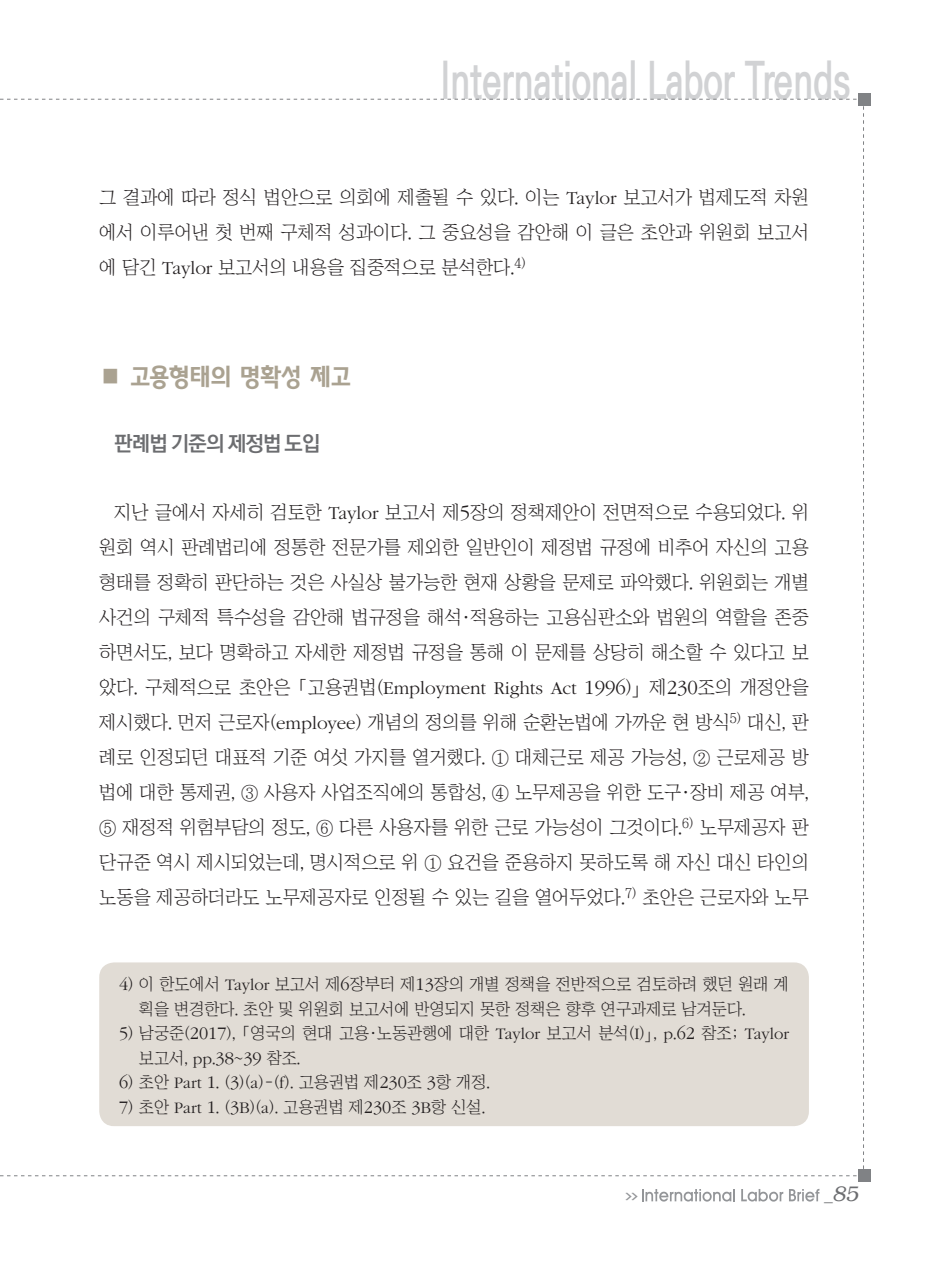
<style>
.page{position:relative;width:933px;height:1275px;background:#fff}
.page>*{position:absolute;margin:0;border:0;box-sizing:border-box;transform-origin:0 0}
.t1{font:700 50.4px "Ko Pub Dotum";color:#d1d2d4;scale:.7 1}
.서론{font:24.5px "KBI Zfor SM Esgo H";letter-spacing:-.03em;color:#aaa291}
.중제목{font:700 21px "Ko Pub Dotum";letter-spacing:-.03em;color:#6c6d70}
.t2{font:italic 300 21px "Bookman";color:#6c6d70}
.본문{font:18.9px/35px "Chosunilbo NM";color:#231f20;text-align:justify}
.각주{font:16.62px/24.5px "Chosunilbo NM";color:#231f20}
.t3{font:700 7.88px "Ko Pub Dotum";color:#939598;scale:2 1}
.s1{font-family:"ITC Garamond Std";font-weight:300}
.s2{font-family:"ITC Garamond Std";font-weight:300;font-size:20.82px}
.s3{font-family:"ITC Garamond Std";font-weight:300;font-size:18.38px}
.s4{font-family:"Helvetica";font-weight:400;font-style:normal;font-size:17.5px}
</style>
<div class="page">
<div style="left:858px;top:93px;width:12px;height:12px;background:#808285"></div>
<div style="left:858px;top:1170px;width:12px;height:12px;background:#808285"></div>
<svg style="left:642px;top:1189px;width:93px;height:13px"></svg>
<svg style="left:741px;top:1189px;width:42px;height:13px"></svg>
<svg style="left:789px;top:1189px;width:30px;height:12px"></svg>
<div style="left:99px;top:962px;width:710px;height:164px;background:#e1dcd5;border-radius:15px"></div>
<h1 class="t1" style="left:440px;top:56px;width:588px">International Labor Trends</h1>
<p class="본문" style="left:99px;top:179px;width:711px">그 결과에 따라 정식 법안으로 의회에 제출될 수 있다. 이는 <span class="s1">Taylor</span> 보고서가 법제도적 차원 에서 이루어낸 첫 번째 구체적 성과이다. 그 중요성을 감안해 이 글은 초안과 위원회 보고서 에 담긴 <span class="s1">Taylor</span> 보고서의 내용을 집중적으로 분석한다.<sup>4)</sup></p>
<p class="서론" style="left:99px;top:362px;width:253px">■ 고용형태의 명확성 제고</p>
<p class="중제목" style="left:114px;top:433px;width:208px">판례법 기준의 제정법 도입</p>
<p class="본문" style="left:99px;top:494px;width:711px;text-indent:15px">지난 글에서 자세히 검토한 <span class="s1">Taylor</span> 보고서 제<span class="s2">5</span>장의 정책제안이 전면적으로 수용되었다. 위 원회 역시 판례법리에 정통한 전문가를 제외한 일반인이 제정법 규정에 비추어 자신의 고용 형태를 정확히 판단하는 것은 사실상 불가능한 현재 상황을 문제로 파악했다. 위원회는 개별 사건의 구체적 특수성을 감안해 법규정을 해석·적용하는 고용심판소와 법원의 역할을 존중 하면서도, 보다 명확하고 자세한 제정법 규정을 통해 이 문제를 상당히 해소할 수 있다고 보 았다. 구체적으로 초안은 「고용권법(<span class="s1">Employment Rights Act</span> <span class="s2">1996</span>)」제<span class="s2">230</span>조의 개정안을 제시했다. 먼저 근로자(<span class="s1">employee</span>) 개념의 정의를 위해 순환논법에 가까운 현 방식<sup>5)</sup> 대신, 판 례로 인정되던 대표적 기준 여섯 가지를 열거했다. ① 대체근로 제공 가능성, ② 근로제공 방 법에 대한 통제권, ③ 사용자 사업조직에의 통합성, ④ 노무제공을 위한 도구·장비 제공 여부, ⑤ 재정적 위험부담의 정도, ⑥ 다른 사용자를 위한 근로 가능성이 그것이다.<sup>6)</sup> 노무제공자 판 단규준 역시 제시되었는데, 명시적으로 위 ① 요건을 준용하지 못하도록 해 자신 대신 타인의 노동을 제공하더라도 노무제공자로 인정될 수 있는 길을 열어두었다.<sup>7)</sup> 초안은 근로자와 노무</p>
<p class="각주" style="left:139px;top:972px;width:651px;text-indent:-20px"><span class="s3">4</span>) 이 한도에서 <span class="s1">Taylor</span> 보고서 제<span class="s3">6</span>장부터 제<span class="s3">13</span>장의 개별 정책을 전반적으로 검토하려 했던 원래 계 획을 변경한다. 초안 및 위원회 보고서에 반영되지 못한 정책은 향후 연구과제로 남겨둔다.</p>
<p class="각주" style="left:139px;top:1021px;width:651px;text-indent:-20px"><span class="s3">5</span>) 남궁준(<span class="s3">2017</span>), 「영국의 현대 고용·노동관행에 대한 <span class="s1">Taylor</span> 보고서 분석(<span class="s1">I</span>)」, <span class="s1">p</span>.<span class="s3">62</span> 참조; <span class="s1">Taylor </span>보고서, <span class="s1">pp</span>.<span class="s3">38</span>~<span class="s3">39</span> 참조.</p>
<p class="각주" style="left:119px;top:1070px;width:372px"><span class="s3">6</span>) 초안 <span class="s1">Part</span> <span class="s3">1</span>. (<span class="s3">3</span>)(<span class="s1">a</span>)-(<span class="s1">f</span>). 고용권법 제<span class="s3">230</span>조 <span class="s3">3</span>항 개정.</p>
<p class="각주" style="left:119px;top:1095px;width:367px"><span class="s3">7</span>) 초안 <span class="s1">Part</span> <span class="s3">1</span>. (<span class="s3">3</span><span class="s1">B</span>)(<span class="s1">a</span>). 고용권법 제<span class="s3">230</span>조 <span class="s3">3</span><span class="s1">B</span>항 신설.</p>
<p class="t3" style="left:625px;top:1192px;width:8px">&gt;&gt;</p>
<p class="t2" style="left:824px;top:1182px;width:36px"><span class="s4">_</span>85</p>
</div>
